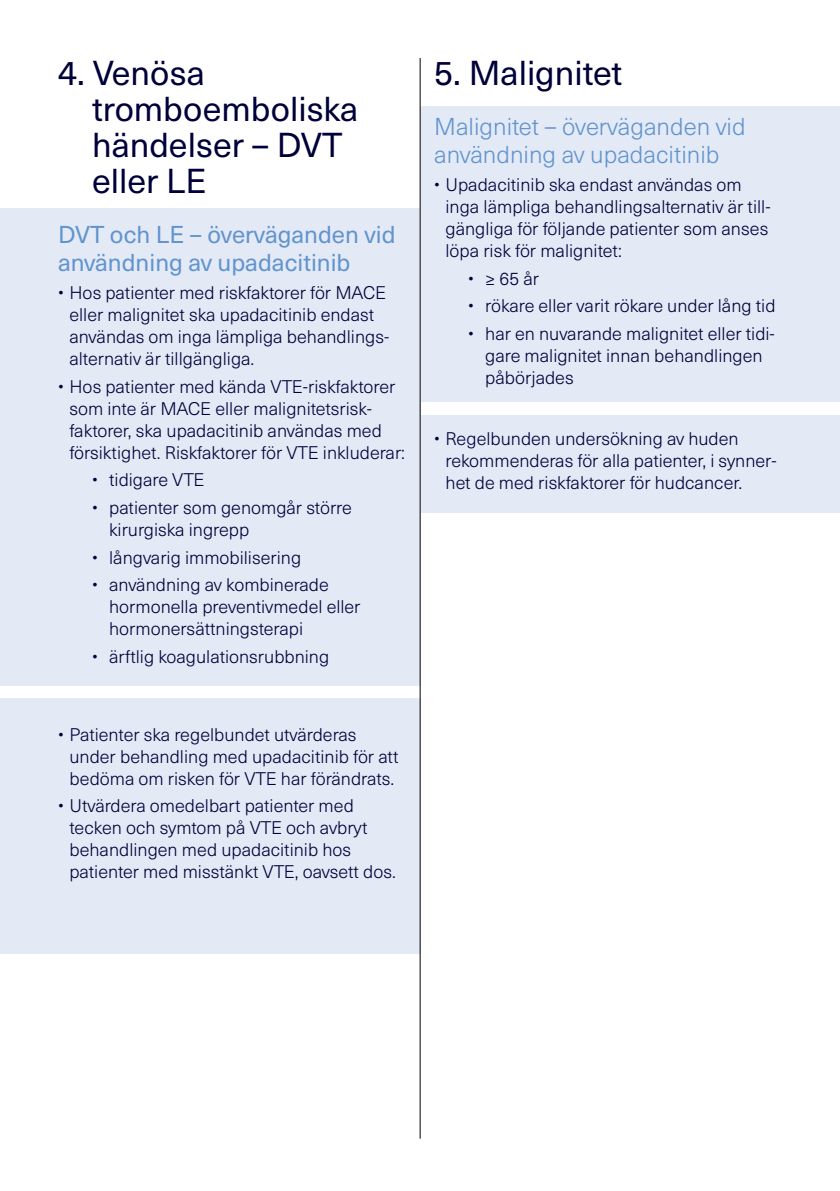
<style>
.page{position:relative;width:840px;height:1191px;background:#fff}
.page>*{position:absolute;margin:0;border:0;box-sizing:border-box;transform-origin:0 0}
.t1{font:34px/36px "Neue Haas Unica Pro";color:#00013a}
.t2{font:300 24px/28px "Neue Haas Unica Pro";color:#6094ce}
.t3{font:24px/28px "Neue Haas Unica Pro";color:#6094ce}
.t4{font:300 18px/22px "Neue Haas Unica Pro";color:#00013a}
</style>
<div class="page">
<div style="left:420px;top:415px;width:419px;height:98px;background:#e4e9f6"></div>
<div style="left:420px;top:106px;width:419px;height:295px;background:#e4e9f6"></div>
<div style="left:0;top:698px;width:420px;height:256px;background:#e4e9f6"></div>
<div style="left:0;top:208px;width:420px;height:477px;background:#e4e9f6"></div>
<hr style="left:419px;top:58px;width:1px;height:1080px;background:#000">
<h1 class="t1" style="left:92px;top:55px;width:267px;text-indent:-34px">4. Venösa tromboemboliska händelser – DVT eller LE</h1>
<h2 class="t3" style="left:58px;top:221px;width:339px">DVT och LE – överväganden vid användning av upadacitinib</h2>
<p class="t4" style="left:69px;top:282px;width:321px;text-indent:-11px">• Hos patienter med riskfaktorer för MACE eller malignitet ska upadacitinib endast användas om inga lämpliga behandlings&shy;alternativ är tillgängliga.</p>
<p class="t4" style="left:69px;top:376px;width:337px;text-indent:-11px">• Hos patienter med kända VTE-riskfaktorer som inte är MACE eller malignitetsrisk&shy;faktorer, ska upadacitinib användas med försiktighet. Riskfaktorer för VTE inkluderar:</p>
<p class="t4" style="left:92px;top:469px;width:114px">• tidigare VTE</p>
<p class="t4" style="left:109px;top:497px;width:244px;text-indent:-17px">• patienter som genomgår större kirurgiska ingrepp</p>
<p class="t4" style="left:92px;top:547px;width:210px">• långvarig immobilisering</p>
<p class="t4" style="left:109px;top:574px;width:253px;text-indent:-17px">• användning av kombinerade hormonella preventivmedel eller hormonersättningsterapi</p>
<p class="t4" style="left:92px;top:646px;width:238px">• ärftlig koagulationsrubbning</p>
<p class="t4" style="left:69px;top:723px;width:330px;text-indent:-11px">• Patienter ska regelbundet utvärderas under behandling med upadacitinib för att bedöma om risken för VTE har förändrats.</p>
<p class="t4" style="left:69px;top:795px;width:328px;text-indent:-11px">• Utvärdera omedelbart patienter med tecken och symtom på VTE och avbryt behandlingen med upadacitinib hos patienter med misstänkt VTE, oavsett dos.</p>
<h1 class="t1" style="left:434px;top:55px;width:190px">5. Malignitet</h1>
<h2 class="t2" style="left:434px;top:113px;width:313px">Malignitet – överväganden vid användning av upadacitinib</h2>
<p class="t4" style="left:445px;top:174px;width:326px;text-indent:-11px">• Upadacitinib ska endast användas om inga lämpliga behandlingsalternativ är till&shy;gängliga för följande patienter som anses löpa risk för malignitet:</p>
<p class="t4" style="left:468px;top:268px;width:72px">• ≥ 65 år</p>
<p class="t4" style="left:468px;top:295px;width:309px">• rökare eller varit rökare under lång tid</p>
<p class="t4" style="left:485px;top:323px;width:291px;text-indent:-17px">• har en nuvarande malignitet eller tidi&shy;gare malignitet innan behandlingen påbörjades</p>
<p class="t4" style="left:445px;top:428px;width:332px;text-indent:-11px">• Regelbunden undersökning av huden rekommenderas för alla patienter, i synner&shy;het de med riskfaktorer för hudcancer.</p>
</div>
